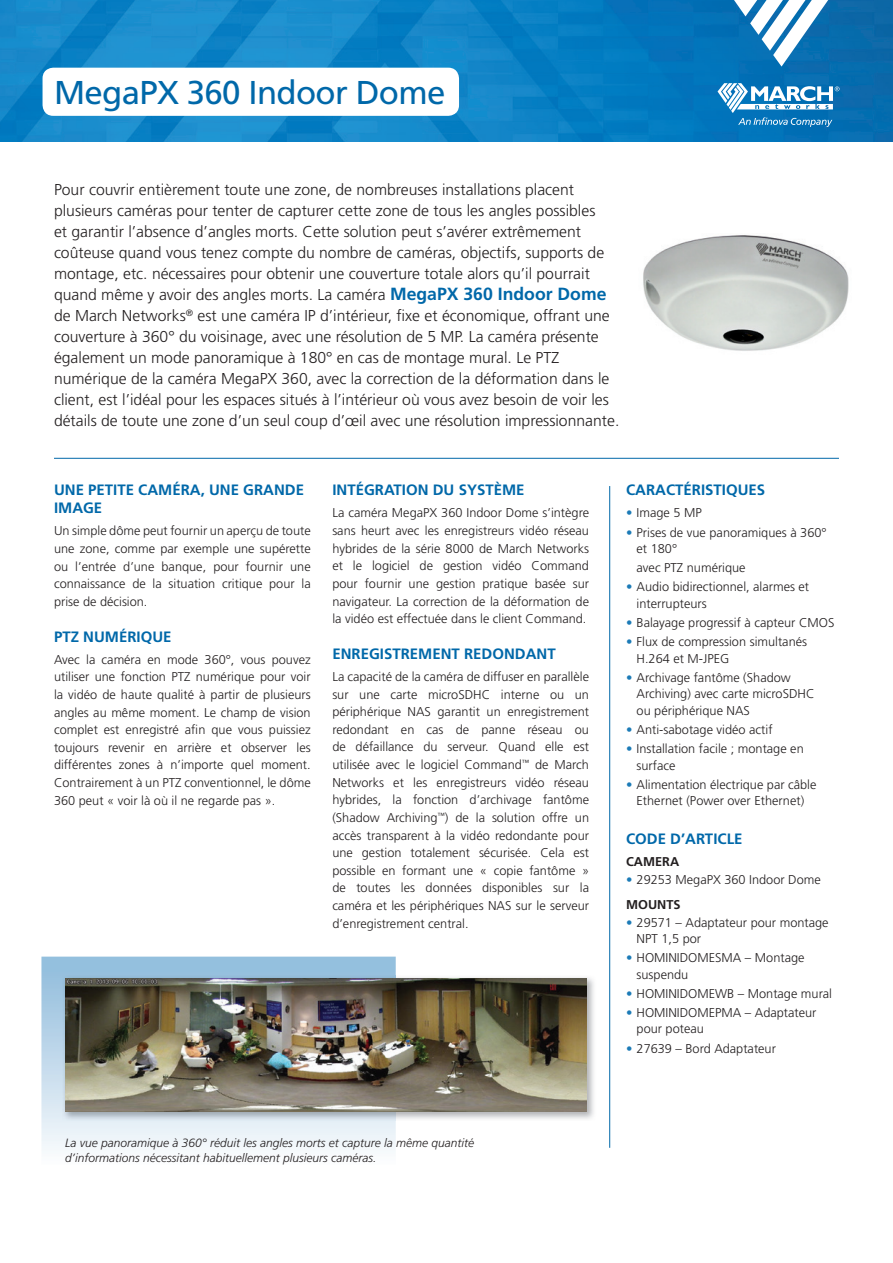
<style>
.page{position:relative;width:893px;height:1263px;background:#fff}
.page>*{position:absolute;margin:0;border:0;box-sizing:border-box;transform-origin:0 0}
.t1{font:33px "Frutiger LT Std";letter-spacing:-.02em;color:#0068a9}
.t2{font:300 15.75px/21px "Frutiger LT Std";color:#231f20}
.t3{font:700 15px/18px "Frutiger LT Std";color:#0068a9}
.t4{font:300 12.75px/17.5px "Frutiger LT Std";color:#231f20}
.t5{font:700 12.75px "Frutiger LT Std";color:#231f20}
.t6{font:italic 300 12px/15px "Frutiger LT Std";color:#231f20}
.s1{font-weight:700;font-size:17.7px;color:#0068a9}
.s2{font-weight:700;color:#1c7bb7}
.s3{font-weight:700}
</style>
<div class="page">
<img style="left:0;top:0;width:893px;height:141px">
<svg style="left:717px;top:83px;width:122px;height:44px"></svg>
<svg style="left:706px;top:0;width:150px;height:67px"></svg>
<div style="left:43px;top:68px;width:416px;height:48px;background:#fff;border-radius:11px"></div>
<hr style="left:609px;top:486px;width:1px;height:662px;background:#0068a9">
<hr style="left:54px;top:458px;width:785px;height:1px;background:#0068a9">
<img style="left:643px;top:235px;width:206px;height:116px">
<svg style="left:41px;top:956px;width:355px;height:194px"></svg>
<img style="left:62px;top:975px;width:532px;height:146px">
<img style="left:65px;top:978px;width:522px;height:134px">
<h1 class="t1" style="left:54px;top:73px;width:393px">MegaPX 360 Indoor Dome</h1>
<p class="t2" style="left:54px;top:179px;width:567px">Pour couvrir entièrement toute une zone, de nombreuses installations placent plusieurs caméras pour tenter de capturer cette zone de tous les angles possibles<br>et garantir l’absence d’angles morts. Cette solution peut s’avérer extrêmement coûteuse quand vous tenez compte du nombre de caméras, objectifs, supports de montage, etc. nécessaires pour obtenir une couverture totale alors qu’il pourrait quand même y avoir des angles morts. La caméra <span class="s1">MegaPX 360 Indoor Dome </span>de March Networks<sup>®</sup> est une caméra IP d’intérieur, fixe et économique, offrant une couverture à 360° du voisinage, avec une résolution de 5 MP. La caméra présente également un mode panoramique à 180° en cas de montage mural. Le PTZ numérique de la caméra MegaPX 360, avec la correction de la déformation dans le client, est l’idéal pour les espaces situés à l’intérieur où vous avez besoin de voir les détails de toute une zone d’un seul coup d’œil avec une résolution impressionnante.</p>
<p class="t3" style="left:54px;top:481px;width:252px">UNE PETITE CAMÉRA, UNE GRANDE<br>IMAGE</p>
<p class="t4" style="left:54px;top:522px;width:258px;text-align:justify">Un simple dôme peut fournir un aperçu de toute une zone, comme par exemple une supérette ou l’entrée d’une banque, pour fournir une connaissance de la situation critique pour la prise de décision.</p>
<p class="t3" style="left:54px;top:627px;width:119px">PTZ NUMÉRIQUE</p>
<p class="t4" style="left:54px;top:651px;width:258px;text-align:justify">Avec la caméra en mode 360°, vous pouvez utiliser une fonction PTZ numérique pour voir la vidéo de haute qualité à partir de plusieurs angles au même moment. Le champ de vision complet est enregistré afin que vous puissiez toujours revenir en arrière et observer les différentes zones à n’importe quel moment.<br>Contrairement à un PTZ conventionnel, le dôme 360 peut « voir là où il ne regarde pas ».</p>
<p class="t3" style="left:332px;top:481px;width:194px">INTÉGRATION DU SYSTÈME</p>
<p class="t4" style="left:332px;top:504px;width:258px;text-align:justify">La caméra MegaPX 360 Indoor Dome s’intègre sans heurt avec les enregistreurs vidéo réseau hybrides de la série 8000 de March Networks et le logiciel de gestion vidéo Command pour fournir une gestion pratique basée sur navigateur. La correction de la déformation de la vidéo est effectuée dans le client Command.</p>
<p class="t3" style="left:332px;top:645px;width:225px">ENREGISTREMENT REDONDANT</p>
<p class="t4" style="left:332px;top:668px;width:258px;text-align:justify">La capacité de la caméra de diffuser en parallèle sur une carte microSDHC interne ou un périphérique NAS garantit un enregistrement redondant en cas de panne réseau ou de défaillance du serveur. Quand elle est utilisée avec le logiciel Command<sup>™</sup> de March Networks et les enregistreurs vidéo réseau hybrides, la fonction d’archivage fantôme (Shadow Archiving<sup>™</sup>) de la solution offre un accès transparent à la vidéo redondante pour une gestion totalement sécurisée. Cela est possible en formant une « copie fantôme » de toutes les données disponibles sur la caméra et les périphériques NAS sur le serveur d’enregistrement central.</p>
<p class="t3" style="left:626px;top:481px;width:141px">CARACTÉRISTIQUES</p>
<p class="t4" style="left:626px;top:504px;width:77px"><span class="s2">•</span> Image 5 MP</p>
<p class="t4" style="left:637px;top:524px;width:192px;line-height:16.5px;text-indent:-11px"><span class="s2">•</span> Prises de vue panoramiques à 360° et 180°</p>
<p class="t4" style="left:637px;top:559px;width:111px">avec PTZ numérique</p>
<p class="t4" style="left:637px;top:579px;width:174px;line-height:16.5px;text-indent:-11px"><span class="s2">•</span> Audio bidirectionnel, alarmes et interrupteurs</p>
<p class="t4" style="left:626px;top:614px;width:210px"><span class="s2">•</span> Balayage progressif à capteur CMOS</p>
<p class="t4" style="left:637px;top:634px;width:172px;line-height:16.5px;text-indent:-11px"><span class="s2">•</span> Flux de compression simultanés<br>H.264 et M-JPEG</p>
<p class="t4" style="left:637px;top:669px;width:180px;line-height:16.5px;text-indent:-11px"><span class="s2">•</span> Archivage fantôme (Shadow<br>Archiving) avec carte microSDHC ou périphérique NAS</p>
<p class="t4" style="left:626px;top:721px;width:148px"><span class="s2">•</span> Anti-sabotage vidéo actif</p>
<p class="t4" style="left:637px;top:741px;width:169px;line-height:16.5px;text-indent:-11px"><span class="s2">•</span> Installation facile ; montage en surface</p>
<p class="t4" style="left:626px;top:776px;width:192px;line-height:16.5px;text-align:center"><span class="s2">•</span> Alimentation électrique par câble<br>Ethernet (Power over Ethernet)</p>
<p class="t3" style="left:626px;top:830px;width:118px">CODE D’ARTICLE</p>
<p class="t5" style="left:626px;top:854px;width:55px">CAMERA</p>
<p class="t4" style="left:626px;top:867px;width:196px;line-height:25.2px"><span class="s2">•</span> 29253 MegaPX 360 Indoor Dome<br><span class="s3">MOUNTS</span></p>
<p class="t4" style="left:637px;top:914px;width:194px;line-height:16.5px;text-indent:-11px"><span class="s2">•</span> 29571 – Adaptateur pour montage<br>NPT 1,5 por</p>
<p class="t4" style="left:637px;top:950px;width:169px;line-height:16.5px;text-indent:-11px"><span class="s2">•</span> HOMINIDOMESMA – Montage suspendu</p>
<p class="t4" style="left:626px;top:985px;width:208px"><span class="s2">•</span> HOMINIDOMEWB – Montage mural</p>
<p class="t4" style="left:637px;top:1004px;width:181px;line-height:16.5px;text-indent:-11px"><span class="s2">•</span> HOMINIDOMEPMA – Adaptateur pour poteau</p>
<p class="t4" style="left:626px;top:1039px;width:151px"><span class="s2">•</span> 27639 – Bord Adaptateur</p>
<p class="t6" style="left:65px;top:1135px;width:410px">La vue panoramique à 360° réduit les angles morts et capture la même quantité d’informations nécessitant habituellement plusieurs caméras.</p>
</div>
